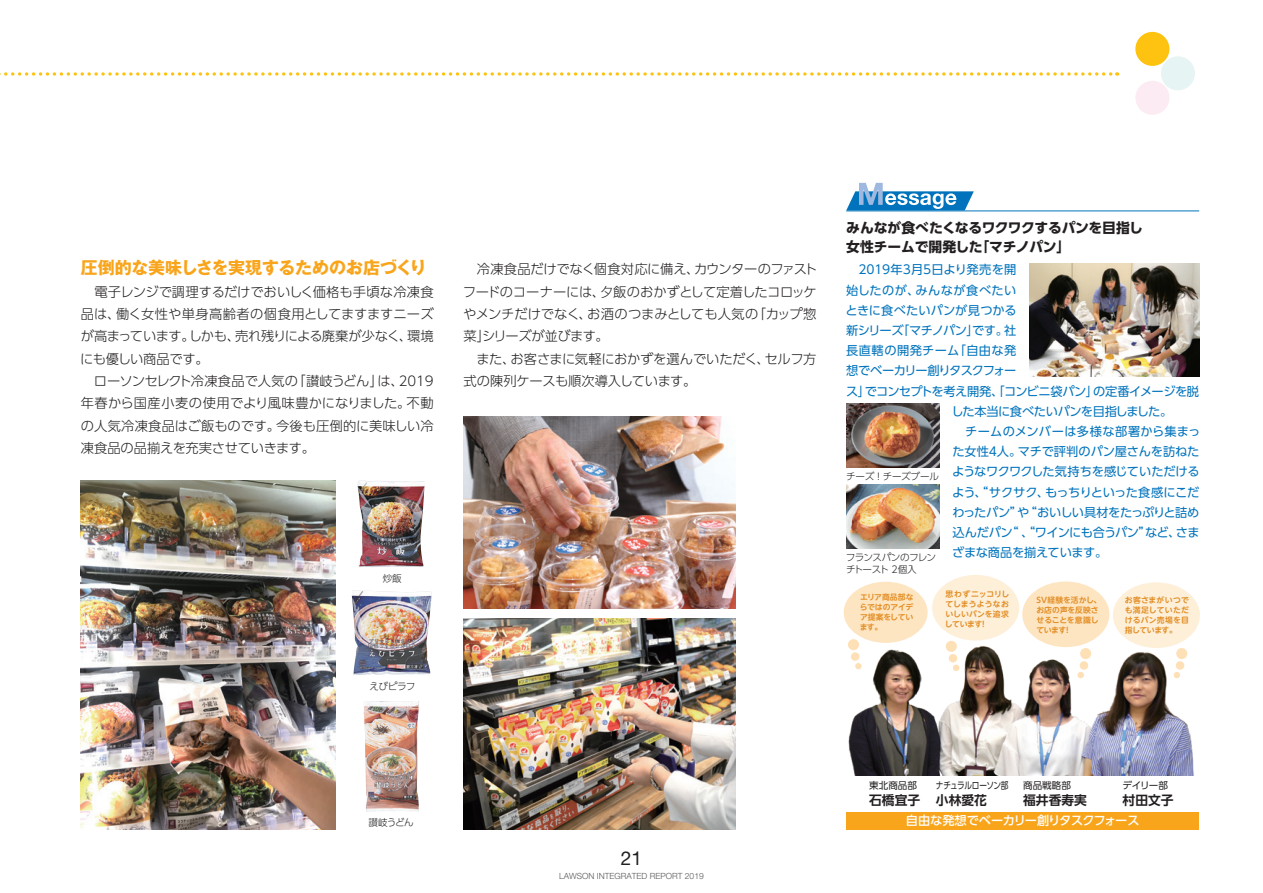
<style>
.page{position:relative;width:1263px;height:893px;background:#fff}
.page>*{position:absolute;margin:0;border:0;box-sizing:border-box;transform-origin:0 0}
.t1{font:19.2px "Helvetica Neue LT Std";color:#231f20}
.t2{font:700 16.95px "Gothic MB101 Pro";letter-spacing:-.01em;color:#f9a51b}
.t3{font:700 13.8px/19.2px "UD Shin Go Pro";letter-spacing:-.015em;color:#231f20}
.t4{font:300 13.35px/22.4px "UD Shin Go Pro";letter-spacing:-.015em;color:#231f20}
.t5{font:700 12.75px "UD Shin Go Pro De";color:#231f20}
.t6{font:12.15px "UD Shin Go Pro";letter-spacing:-.025em;color:#0073bc}
.t7{font:12.15px "UD Shin Go Pro";letter-spacing:.03em;color:#0073bc}
.t8{font:12.15px "UD Shin Go Pro";letter-spacing:-.055em;color:#0073bc}
.t9{font:12.15px "UD Shin Go Pro";letter-spacing:-.06em;color:#0073bc}
.t10{font:500 12.15px "UD Shin Go Pro";letter-spacing:-.035em;color:#fff}
.t11{font:12.15px "UD Shin Go Pro";letter-spacing:-.045em;color:#0073bc}
.t12{font:12.15px "UD Shin Go Pro";letter-spacing:-.095em;color:#0073bc}
.t13{font:12.15px "UD Shin Go Pro";letter-spacing:.035em;color:#0073bc}
.t14{font:12.15px "UD Shin Go Pro";letter-spacing:.005em;color:#0073bc}
.t15{font:300 9.6px/11.7px "UD Shin Go Pro";letter-spacing:-.04em;color:#231f20}
.t16{font:9.6px "UD Shin Go Pro";letter-spacing:-.025em;color:#231f20}
.t17{font:9.6px "UD Shin Go Pro";letter-spacing:-.025em;color:#231f20;scale:.8 1}
.t18{font:300 8.55px "Helvetica Neue LT Std";color:#57585a}
.t19{font:700 7.8px/10.1px "UD Shin M Go Pro De";color:#e28e25;text-align:justify}
</style>
<div class="page">
<img style="left:81px;top:480px;width:255px;height:349px">
<svg style="left:0;top:72px;width:1118px;height:4px"></svg>
<div style="left:1135px;top:32px;width:34px;height:34px;background:#fec210;border-radius:50%"></div>
<div style="left:1161px;top:56px;width:34px;height:34px;background:#e6f4f3;border-radius:50%"></div>
<div style="left:1135px;top:81px;width:34px;height:34px;background:#fcebf2;border-radius:50%"></div>
<img style="left:357px;top:481px;width:68px;height:86px">
<img style="left:848px;top:644px;width:346px;height:131px">
<div style="left:844px;top:582px;width:84px;height:61px;background:#fee5c1;border-radius:50%"></div>
<div style="left:932px;top:575px;width:87px;height:65px;background:#feefd8;border-radius:50%"></div>
<div style="left:1022px;top:581px;width:87px;height:66px;background:#fee5c1;border-radius:50%"></div>
<div style="left:1113px;top:582px;width:87px;height:66px;background:#feefd8;border-radius:50%"></div>
<div style="left:848px;top:639px;width:11px;height:11px;background:#fee0b6;border-radius:50%"></div>
<div style="left:851px;top:652px;width:8px;height:9px;background:#fee0b6;border-radius:50%"></div>
<svg style="left:855px;top:663px;width:6px;height:6px"></svg>
<div style="left:946px;top:641px;width:11px;height:11px;background:#fee0b6;border-radius:50%"></div>
<div style="left:949px;top:654px;width:8px;height:8px;background:#fee0b6;border-radius:50%"></div>
<svg style="left:953px;top:665px;width:6px;height:6px"></svg>
<div style="left:1080px;top:648px;width:11px;height:11px;background:#fee0b6;border-radius:50%"></div>
<div style="left:1080px;top:661px;width:8px;height:9px;background:#fee0b6;border-radius:50%"></div>
<div style="left:1077px;top:672px;width:7px;height:6px;background:#fee0b6;border-radius:50%"></div>
<div style="left:1176px;top:648px;width:11px;height:11px;background:#fee0b6;border-radius:50%"></div>
<div style="left:1176px;top:661px;width:8px;height:9px;background:#fee0b6;border-radius:50%"></div>
<svg style="left:1174px;top:672px;width:6px;height:6px"></svg>
<img style="left:463px;top:417px;width:273px;height:191px">
<img style="left:463px;top:619px;width:273px;height:210px">
<hr style="left:846px;top:210px;width:353px;height:1px;background:#0073bc">
<svg style="left:846px;top:183px;width:128px;height:27px"></svg>
<div style="left:846px;top:812px;width:353px;height:17px;background:#f9a51b"></div>
<img style="left:846px;top:485px;width:94px;height:64px">
<img style="left:846px;top:404px;width:94px;height:64px">
<img style="left:352px;top:590px;width:80px;height:85px">
<img style="left:364px;top:701px;width:55px;height:111px">
<img style="left:1029px;top:264px;width:170px;height:113px">
<p class="t2" style="left:81px;top:254px;width:347px">圧倒的な美味しさを実現するためのお店づくり</p>
<p class="t4" style="left:80px;top:280px;width:355px">　電子レンジで調理するだけでおいしく価格も手頃な冷凍食品は、働く女性や単身高齢者の個食用としてますますニーズが高まっています。しかも、売れ残りによる廃棄が少なく、環境にも優しい商品です。<br>　ローソンセレクト冷凍食品で人気の「讃岐うどん」は、2019年春から国産小麦の使用でより風味豊かになりました。不動の人気冷凍食品はご飯ものです。今後も圧倒的に美味しい冷凍食品の品揃えを充実させていきます。</p>
<p class="t4" style="left:463px;top:258px;width:356px">　冷凍食品だけでなく個食対応に備え、カウンターのファストフードのコーナーには、夕飯のおかずとして定着したコロッケやメンチだけでなく、お酒のつまみとしても人気の「カップ惣菜」シリーズが並びます。<br>　また、お客さまに気軽におかずを選んでいただく、セルフ方式の陳列ケースも順次導入しています。</p>
<p class="t15" style="left:383px;top:572px;width:21px">炒飯</p>
<p class="t15" style="left:370px;top:681px;width:47px">えびピラフ</p>
<p class="t3" style="left:846px;top:218px;width:298px">みんなが食べたくなるワクワクするパンを目指し女性チームで開発した「マチノパン」</p>
<p class="t6" style="left:846px;top:260px;width:172px">　2019年３月５日より発売を開</p>
<p class="t13" style="left:846px;top:280px;width:172px">始したのが、みんなが食べたい</p>
<p class="t14" style="left:845px;top:300px;width:173px">ときに食べたいパンが見つかる</p>
<p class="t11" style="left:846px;top:321px;width:172px">新シリーズ「マチノパン」です。社</p>
<p class="t7" style="left:846px;top:341px;width:172px">長直轄の開発チーム「自由な発</p>
<p class="t12" style="left:846px;top:361px;width:172px">想でベーカリー創りタスクフォー</p>
<p class="t6" style="left:846px;top:381px;width:355px">ス」でコンセプトを考え開発、「コンビニ袋パン」の定番イメージを脱</p>
<p class="t6" style="left:951px;top:401px;width:222px">した本当に食べたいパンを目指しました。</p>
<p class="t7" style="left:952px;top:421px;width:249px">　チームのメンバーは多様な部署から集まっ</p>
<p class="t6" style="left:952px;top:442px;width:248px">た女性４人。マチで評判のパン屋さんを訪ねた</p>
<p class="t6" style="left:952px;top:462px;width:249px">ようなワクワクした気持ちを感じていただける</p>
<p class="t6" style="left:952px;top:482px;width:249px">よう、“サクサク、もっちりといった食感にこだ</p>
<p class="t9" style="left:952px;top:502px;width:248px">わったパン”や“おいしい具材をたっぷりと詰め</p>
<p class="t8" style="left:952px;top:522px;width:249px">込んだパン“ 、“ワインにも合うパン”など、さま</p>
<p class="t6" style="left:952px;top:543px;width:157px">ざまな商品を揃えています。</p>
<p class="t15" style="left:846px;top:471px;width:94px">チーズ ！チーズブール</p>
<p class="t15" style="left:846px;top:551px;width:92px">フランスパンのフレンチトースト 2個入</p>
<p class="t19" style="left:860px;top:591px;width:55px">エリア商品部ならではのアイデア提案をしています。</p>
<p class="t19" style="left:945px;top:588px;width:66px">思わずニッコリしてしまうようなおいしいパンを追求しています！</p>
<p class="t19" style="left:1036px;top:595px;width:67px;text-align:left">SV経験を活かし、お店の声を反映させることを意識しています！</p>
<p class="t19" style="left:1125px;top:595px;width:66px">お客さまがいつでも満足していただけるパン売場を目指しています。</p>
<p class="t15" style="left:369px;top:816px;width:47px">讃岐うどん</p>
<h1 class="t1" style="left:621px;top:847px;width:23px">21</h1>
<p class="t18" style="left:559px;top:870px;width:146px">LAWSON INTEGRATED REPORT 2019</p>
<p class="t16" style="left:869px;top:778px;width:49px">東北商品部</p>
<p class="t5" style="left:869px;top:790px;width:53px">石橋宜子</p>
<p class="t17" style="left:936px;top:778px;width:92px">ナチュラルローソン部</p>
<p class="t5" style="left:936px;top:790px;width:53px">小林愛花</p>
<p class="t16" style="left:1023px;top:778px;width:49px">商品戦略部</p>
<p class="t5" style="left:1023px;top:790px;width:65px">福井香寿実</p>
<p class="t16" style="left:1122px;top:778px;width:47px">デイリー部</p>
<p class="t5" style="left:1123px;top:790px;width:53px">村田文子</p>
<p class="t10" style="left:906px;top:811px;width:235px">自由な発想でベーカリー創りタスクフォース</p>
</div>
